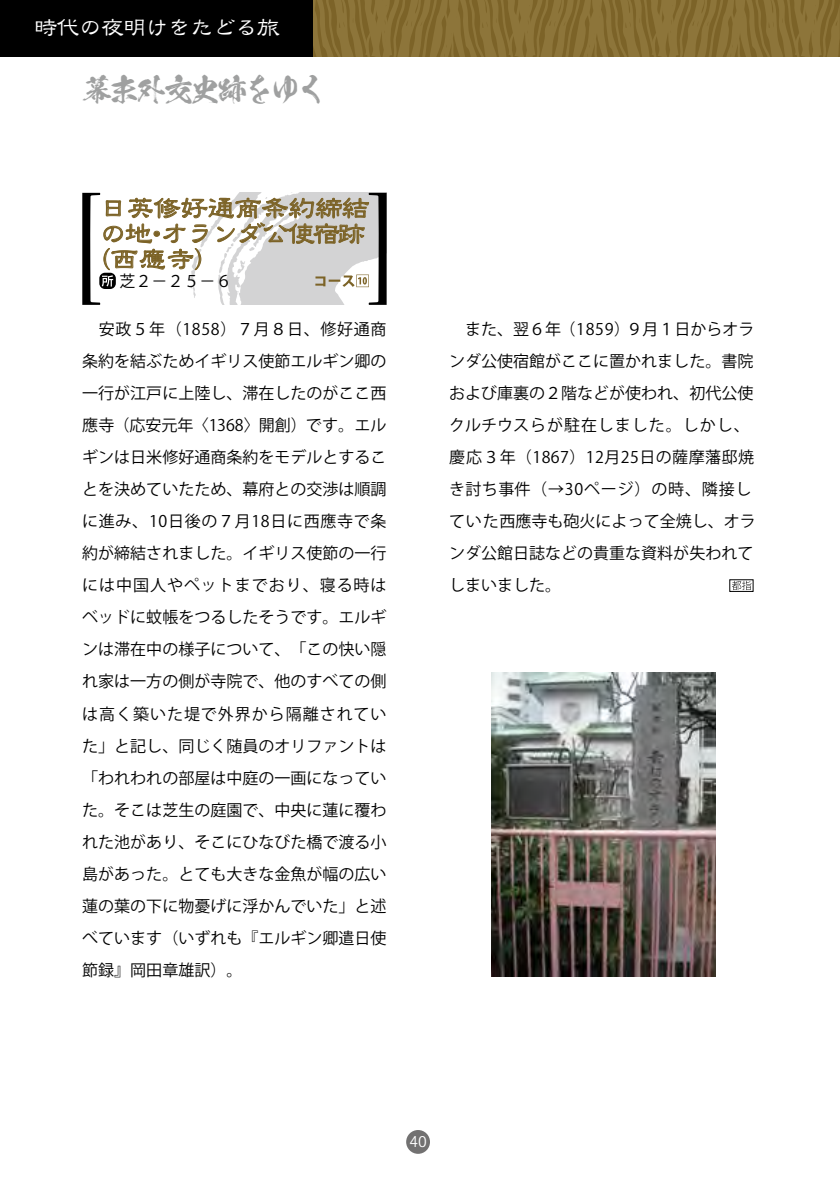
<style>
.page{position:relative;width:840px;height:1191px;background:#fff}
.page>*{position:absolute;margin:0;border:0;box-sizing:border-box;transform-origin:0 0}
.t1{font:30px "M Kso Touryu";letter-spacing:-.1em;color:#9fa0a0}
.t2{font:28px "DF Lei Sho SB MP RKSJ H";letter-spacing:-.04em;color:#7c6327}
.t3{font:28px "DF Lei Sho SB MP RKSJ H";letter-spacing:-.1em;color:#7c6327}
.t4{font:24px "DF Lei Sho SB MP RKSJ H";letter-spacing:-.075em;color:#fff}
.t5{font:16px/32px "Koz Go Pro";color:#000;text-align:justify}
.t6{font:14.4px "Hiragino UD Sans Std W3";color:#fff}
</style>
<div class="page">
<div style="left:406px;top:1130px;width:24px;height:23px;background:#727171;border-radius:50%"></div>
<svg style="left:732px;top:581px;width:18px;height:9px"></svg>
<div style="left:729px;top:579px;width:24px;height:13px;border:1px solid #000"></div>
<svg style="left:82px;top:193px;width:304px;height:112px"></svg>
<div style="left:0;top:0;width:312px;height:57px;background:#000"></div>
<img style="left:491px;top:672px;width:223px;height:304px">
<svg style="left:312px;top:0;width:528px;height:57px;background:#866e33"></svg>
<h3 class="t4" style="left:34px;top:15px;width:248px">時代の夜明けをたどる旅</h3>
<h1 class="t1" style="left:82px;top:73px;width:248px">幕末外交史跡をゆく</h1>
<h2 class="t2" style="left:99px;top:194px;width:272px">日英修好通商条約締結</h2>
<h2 class="t3" style="left:99px;top:220px;width:267px">の地・オランダ公使宿跡</h2>
<h2 class="t2" style="left:82px;top:245px;width:141px">（西應寺）</h2>
<p class="t5" style="left:119px;top:265px;width:113px">芝２－２５－６</p>
<p class="t5" style="left:82px;top:313px;width:306px">　安政５年（1858）７月８日、修好通商条約を結ぶためイギリス使節エルギン卿の一行が江戸に上陸し、滞在したのがここ西應寺（応安元年〈1368〉開創）です。エルギンは日米修好通商条約をモデルとすることを決めていたため、幕府との交渉は順調に進み、10日後の７月18日に西應寺で条約が締結されました。イギリス使節の一行には中国人やペットまでおり、寝る時はベッドに蚊帳をつるしたそうです。エルギンは滞在中の様子について、「この快い隠れ家は一方の側が寺院で、他のすべての側は高く築いた堤で外界から隔離されていた」と記し、同じく随員のオリファントは「われわれの部屋は中庭の一画になっていた。そこは芝生の庭園で、中央に蓮に覆われた池があり、そこにひなびた橋で渡る小島があった。とても大きな金魚が幅の広い蓮の葉の下に物憂げに浮かんでいた」と述べています（いずれも『エルギン卿遣日使節録』岡田章雄訳）。</p>
<p class="t5" style="left:449px;top:313px;width:308px;text-align:left">　また、翌６年（1859）９月１日からオランダ公使宿館がここに置かれました。書院および庫裏の２階などが使われ、初代公使クルチウスらが駐在しました。しかし、慶応３年（1867）12月25日の薩摩藩邸焼き討ち事件（→30ページ）の時、隣接していた西應寺も砲火によって全焼し、オランダ公館日誌などの貴重な資料が失われてしまいました。</p>
<p class="t6" style="left:409px;top:1130px;width:19px">40</p>
</div>
